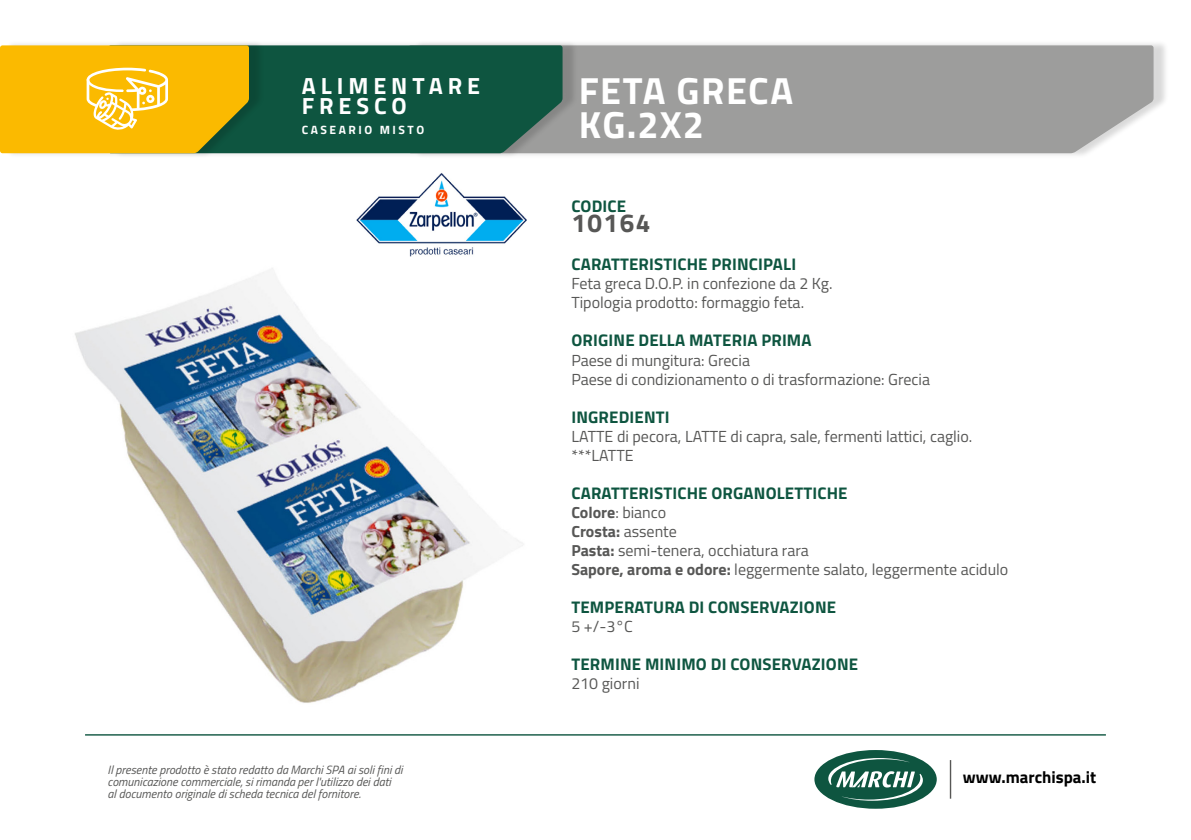
<style>
.page{position:relative;width:1191px;height:840px;background:#fff}
.page>*{position:absolute;margin:0;border:0;box-sizing:border-box;transform-origin:0 0}
.t1{font:700 37.8px "Titillium Web";letter-spacing:.035em;color:#fff}
.t2{font:700 26px "Titillium Web";letter-spacing:.06em;color:#575756}
.t3{font:700 23.4px "Titillium Web";letter-spacing:.21em;color:#fff}
.t4{font:700 16.8px "Titillium Web";letter-spacing:.01em;color:#0e5540}
.t5{font:700 16.8px "Titillium Web";color:#000}
.t6{font:16px "Titillium Web";color:#575756}
.t7{font:700 16px "Titillium Web";color:#575756}
.t8{font:italic 12px/12px "Titillium Web";color:#575756}
.t9{font:700 12px "Titillium Web";letter-spacing:.21em;color:#fff}
.s1{font-weight:700}
.s2{font-weight:400}
</style>
<div class="page">
<hr style="left:949px;top:759px;width:2px;height:39px;background:#575756">
<div style="left:814px;top:749px;width:122px;height:59px;background:#0e5540;border-radius:50%"></div>
<svg style="left:828px;top:757px;width:95px;height:43px"></svg>
<hr style="left:85px;top:733px;width:1021px;height:2px;background:#0e5540">
<div style="left:413px;top:40px;width:756px;height:119px;background:#000;opacity:.15"></div>
<div style="left:578px;top:45px;width:575px;height:108px;background:#9d9d9c"></div>
<div style="left:113px;top:40px;width:465px;height:119px;background:#000;opacity:.15"></div>
<div style="left:265px;top:45px;width:297px;height:108px;background:#0e5540"></div>
<div style="left:5px;top:40px;width:260px;height:119px;background:#000;opacity:.15"></div>
<svg style="left:0;top:45px;width:249px;height:108px"></svg>
<img style="left:75px;top:268px;width:448px;height:435px">
<img style="left:357px;top:173px;width:170px;height:84px">
<p class="t3" style="left:302px;top:68px;width:180px">ALIMENTARE</p>
<p class="t3" style="left:302px;top:88px;width:107px">FRESCO</p>
<p class="t9" style="left:302px;top:121px;width:124px">CASEARIO MISTO</p>
<p class="t8" style="left:108px;top:762px;width:296px">Il presente prodotto è stato redatto da Marchi SPA ai soli fini di comunicazione commerciale, si rimanda per l'utilizzo dei dati<br>al documento originale di scheda tecnica del fornitore.</p>
<p class="t1" style="left:578px;top:62px;width:216px">FETA GRECA</p>
<p class="t1" style="left:578px;top:96px;width:127px">KG.2X2</p>
<p class="t4" style="left:571px;top:193px;width:56px">CODICE</p>
<p class="t2" style="left:571px;top:203px;width:81px">10164</p>
<p class="t4" style="left:571px;top:251px;width:226px">CARATTERISTICHE PRINCIPALI</p>
<p class="t6" style="left:571px;top:272px;width:263px">Feta greca D.O.P. in confezione da 2 Kg.</p>
<p class="t6" style="left:571px;top:291px;width:234px">Tipologia prodotto: formaggio feta.</p>
<p class="t4" style="left:571px;top:327px;width:242px">ORIGINE DELLA MATERIA PRIMA</p>
<p class="t6" style="left:571px;top:348px;width:180px">Paese di mungitura: Grecia</p>
<p class="t6" style="left:571px;top:367px;width:360px">Paese di condizionamento o di trasformazione: Grecia</p>
<p class="t4" style="left:571px;top:403px;width:100px">INGREDIENTI</p>
<p class="t6" style="left:571px;top:424px;width:402px">LATTE di pecora, LATTE di capra, sale, fermenti lattici, caglio.</p>
<p class="t6" style="left:571px;top:443px;width:64px">***LATTE</p>
<p class="t4" style="left:571px;top:479px;width:278px">CARATTERISTICHE ORGANOLETTICHE</p>
<p class="t6" style="left:571px;top:500px;width:96px"><span class="s1">Colore</span>: bianco</p>
<p class="t7" style="left:571px;top:518px;width:107px">Crosta: <span class="s2">assente</span></p>
<p class="t6" style="left:571px;top:538px;width:239px"><span class="s1">Pasta:</span> semi-tenera, occhiatura rara</p>
<p class="t6" style="left:571px;top:557px;width:438px"><span class="s1">Sapore, aroma e odore:</span> leggermente salato, leggermente acidulo</p>
<p class="t4" style="left:571px;top:593px;width:266px">TEMPERATURA DI CONSERVAZIONE</p>
<p class="t6" style="left:571px;top:614px;width:63px">5 +/-3°C</p>
<p class="t4" style="left:571px;top:650px;width:288px">TERMINE MINIMO DI CONSERVAZIONE</p>
<p class="t6" style="left:571px;top:671px;width:70px">210 giorni</p>
<p class="t5" style="left:963px;top:764px;width:135px">www.marchispa.it</p>
</div>
